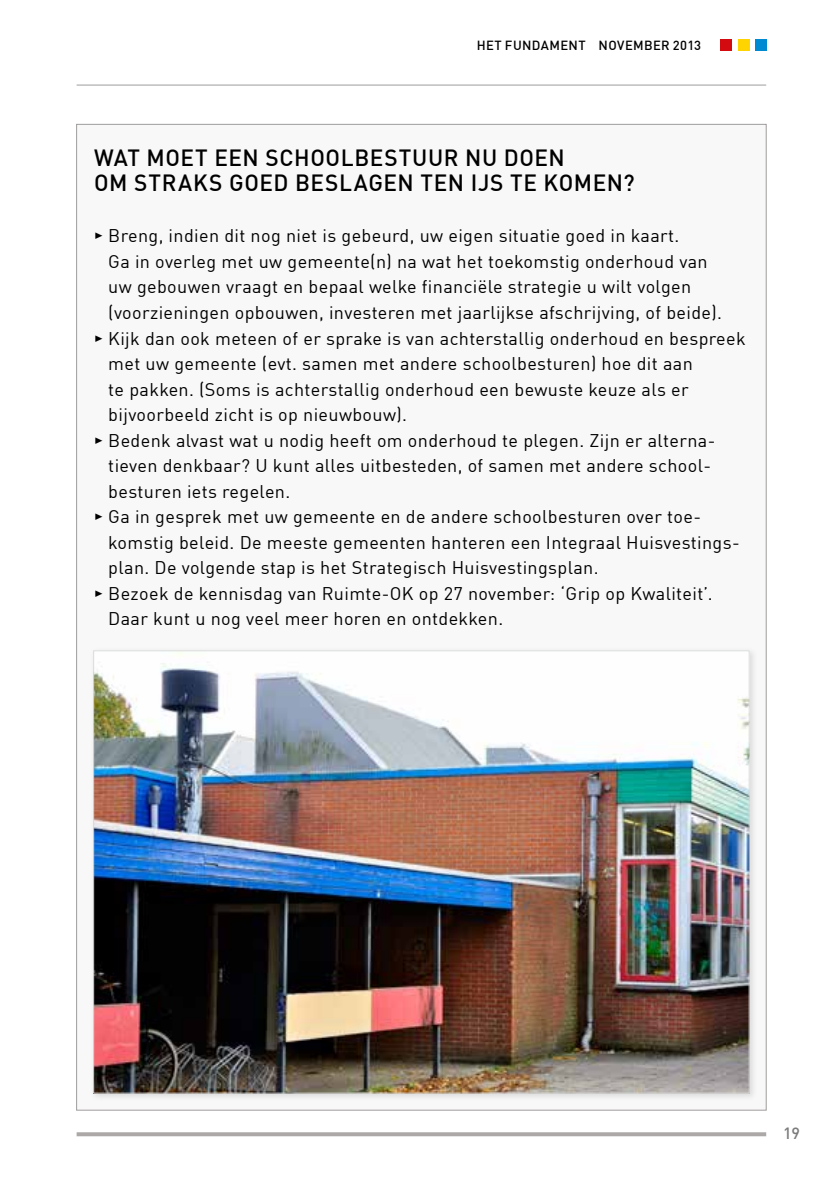
<style>
.page{position:relative;width:840px;height:1191px;background:#fff}
.page>*{position:absolute;margin:0;border:0;box-sizing:border-box;transform-origin:0 0}
.t1{font:500 23px/25.6px "DIN Offc Pro";letter-spacing:.025em;color:#000}
.t2{font:18px/25.6px "DIN Offc Pro";letter-spacing:.02em;color:#000}
.t3{font:500 16px "DIN Offc Pro";color:#7a7b7a}
.t4{font:500 13px "DIN Offc Pro";letter-spacing:.025em;color:#000}
.s1{font-family:"Meta Plus Bold Caps"}
</style>
<div class="page">
<svg style="left:77px;top:1132px;width:688px;height:4px;background:#b0aead"></svg>
<hr style="left:77px;top:85px;width:688px;height:1px;background:#9f9d9c">
<div style="left:77px;top:124px;width:688px;height:986px;background:#f9f8f8"></div>
<div style="left:89px;top:646px;width:668px;height:456px;background:#000;opacity:.12"></div>
<img style="left:95px;top:652px;width:652px;height:439px">
<div style="left:754px;top:40px;width:11px;height:11px;background:#008ad2"></div>
<div style="left:737px;top:40px;width:11px;height:11px;background:#ffd400"></div>
<div style="left:720px;top:40px;width:11px;height:11px;background:#d40a11"></div>
<p class="t4" style="left:476px;top:35px;width:226px">HET FUNDAMENT NOVEMBER 2013</p>
<p class="t1" style="left:94px;top:142px;width:542px">WAT MOET EEN SCHOOLBESTUUR NU DOEN<br>OM STRAKS GOED BESLAGEN TEN IJS TE KOMEN?</p>
<p class="t2" style="left:108px;top:221px;width:615px;text-indent:-14px"><span class="s1">•</span> Breng, indien dit nog niet is gebeurd, uw eigen situatie goed in kaart.<br>Ga in overleg met uw gemeente(n) na wat het toekomstig onderhoud van uw gebouwen vraagt en bepaal welke financiële strategie u wilt volgen (voorzieningen opbouwen, investeren met jaarlijkse afschrijving, of beide).</p>
<p class="t2" style="left:108px;top:323px;width:638px;text-indent:-14px"><span class="s1">•</span> Kijk dan ook meteen of er sprake is van achterstallig onderhoud en bespreek met uw gemeente (evt. samen met andere schoolbesturen) hoe dit aan<br>te pakken. (Soms is achterstallig onderhoud een bewuste keuze als er bijvoorbeeld zicht is op nieuwbouw).</p>
<p class="t2" style="left:108px;top:425px;width:605px;text-indent:-14px"><span class="s1">•</span> Bedenk alvast wat u nodig heeft om onderhoud te plegen. Zijn er alterna&shy;tieven denkbaar? U kunt alles uitbesteden, of samen met andere school&shy;besturen iets regelen.</p>
<p class="t2" style="left:108px;top:502px;width:629px;text-indent:-14px"><span class="s1">•</span> Ga in gesprek met uw gemeente en de andere schoolbesturen over toe&shy;komstig beleid. De meeste gemeenten hanteren een Integraal Huisvestings&shy;plan. De volgende stap is het Strategisch Huisvestingsplan.</p>
<p class="t2" style="left:108px;top:578px;width:605px;text-indent:-14px"><span class="s1">•</span> Bezoek de kennisdag van Ruimte-OK op 27 november: ‘Grip op Kwaliteit’.<br>Daar kunt u nog veel meer horen en ontdekken.</p>
<p class="t3" style="left:782px;top:1120px;width:18px">19</p>
</div>
